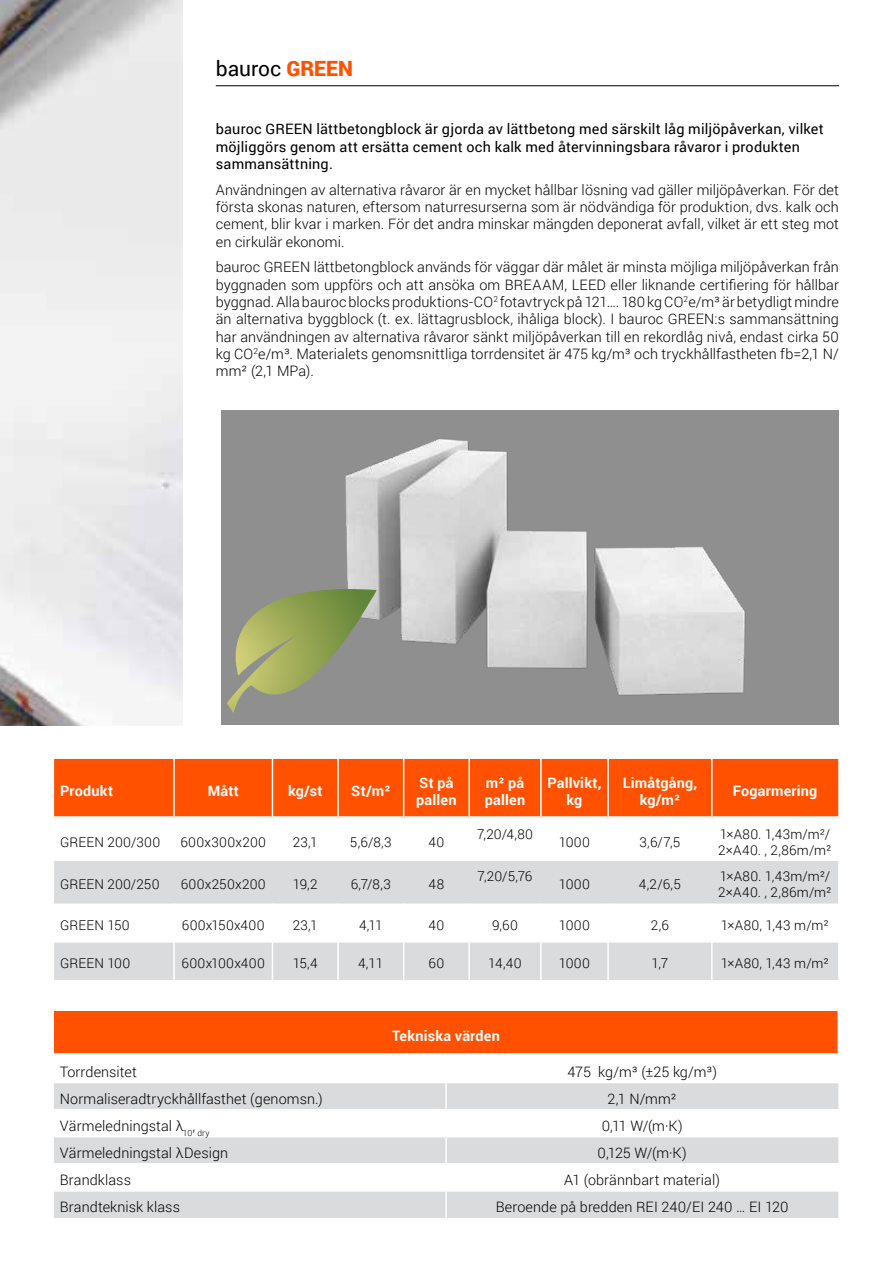
<style>
.page{position:relative;width:893px;height:1263px;background:#fff}
.page>*{position:absolute;margin:0;border:0;box-sizing:border-box;transform-origin:0 0}
.t1{font:21px "Roboto";color:#000}
.t2{font:300 14.4px/17.2px "Roboto";letter-spacing:.005em;color:#000;text-align:justify}
.t3{font:14.4px/17.2px "Roboto";letter-spacing:.015em;color:#000}
.t4{font:700 14.4px/17.2px "Roboto";letter-spacing:.015em;color:#fff}
.t5{font:300 13.5px/16.2px "Roboto";letter-spacing:.02em;color:#000}
.s1{font-weight:900;color:#fff}
</style>
<div class="page">
<hr style="left:216px;top:85px;width:623px;height:1px;background:#000">
<div style="left:54px;top:759px;width:784px;height:57px;background:#ff5100"></div>
<svg style="left:54px;top:861px;width:784px;height:119px;fill:#dadbdc"></svg>
<hr style="left:54px;top:941px;width:120px;height:1px;background:#fff">
<hr style="left:174px;top:941px;width:98px;height:1px;background:#fff">
<hr style="left:272px;top:941px;width:66px;height:1px;background:#fff">
<hr style="left:338px;top:941px;width:66px;height:1px;background:#fff">
<hr style="left:404px;top:941px;width:65px;height:1px;background:#fff">
<hr style="left:469px;top:941px;width:72px;height:1px;background:#fff">
<hr style="left:541px;top:941px;width:67px;height:1px;background:#fff">
<hr style="left:608px;top:941px;width:104px;height:1px;background:#fff">
<hr style="left:712px;top:941px;width:126px;height:1px;background:#fff">
<hr style="left:173px;top:903px;width:2px;height:38px;background:#fff">
<hr style="left:272px;top:903px;width:1px;height:38px;background:#fff">
<hr style="left:337px;top:903px;width:2px;height:38px;background:#fff">
<hr style="left:403px;top:903px;width:1px;height:38px;background:#fff">
<hr style="left:468px;top:903px;width:2px;height:38px;background:#fff">
<hr style="left:540px;top:903px;width:2px;height:38px;background:#fff">
<hr style="left:607px;top:903px;width:2px;height:38px;background:#fff">
<hr style="left:711px;top:903px;width:2px;height:38px;background:#fff">
<hr style="left:173px;top:942px;width:2px;height:38px;background:#fff">
<hr style="left:272px;top:942px;width:1px;height:38px;background:#fff">
<hr style="left:337px;top:942px;width:2px;height:38px;background:#fff">
<hr style="left:403px;top:942px;width:1px;height:38px;background:#fff">
<hr style="left:468px;top:942px;width:2px;height:38px;background:#fff">
<hr style="left:540px;top:942px;width:2px;height:38px;background:#fff">
<hr style="left:607px;top:942px;width:2px;height:38px;background:#fff">
<hr style="left:711px;top:942px;width:2px;height:38px;background:#fff">
<hr style="left:173px;top:759px;width:2px;height:59px;background:#fff">
<hr style="left:272px;top:759px;width:1px;height:59px;background:#fff">
<hr style="left:337px;top:759px;width:2px;height:59px;background:#fff">
<hr style="left:403px;top:759px;width:1px;height:59px;background:#fff">
<hr style="left:468px;top:759px;width:2px;height:59px;background:#fff">
<hr style="left:540px;top:759px;width:2px;height:59px;background:#fff">
<hr style="left:607px;top:759px;width:2px;height:59px;background:#fff">
<hr style="left:711px;top:759px;width:2px;height:59px;background:#fff">
<div style="left:54px;top:1011px;width:784px;height:44px;background:#ff5100"></div>
<svg style="left:54px;top:1083px;width:784px;height:135px;fill:#dadbdc"></svg>
<hr style="left:445px;top:1083px;width:2px;height:26px;background:#fff">
<hr style="left:54px;top:1109px;width:392px;height:1px;background:#fff">
<hr style="left:446px;top:1109px;width:392px;height:1px;background:#fff">
<hr style="left:445px;top:1110px;width:2px;height:26px;background:#fff">
<hr style="left:54px;top:1136px;width:392px;height:1px;background:#fff">
<hr style="left:446px;top:1136px;width:392px;height:1px;background:#fff">
<hr style="left:445px;top:1137px;width:2px;height:26px;background:#fff">
<hr style="left:54px;top:1163px;width:392px;height:1px;background:#fff">
<hr style="left:446px;top:1163px;width:392px;height:1px;background:#fff">
<hr style="left:445px;top:1164px;width:2px;height:26px;background:#fff">
<hr style="left:54px;top:1190px;width:392px;height:1px;background:#fff">
<hr style="left:446px;top:1190px;width:392px;height:1px;background:#fff">
<hr style="left:445px;top:1191px;width:2px;height:27px;background:#fff">
<div style="left:54px;top:1053px;width:392px;height:5px;background:#fff"></div>
<div style="left:446px;top:1053px;width:393px;height:5px;background:#fff"></div>
<div style="left:221px;top:411px;width:618px;height:314px;background:#8f8f8f"></div>
<img style="left:278px;top:439px;width:517px;height:339px">
<svg style="left:227px;top:589px;width:150px;height:142px"></svg>
<img style="left:0;top:0;width:183px;height:725px">
<h1 class="t1" style="left:216px;top:54px;width:139px">bauroc <span class="s1">GREEN</span></h1>
<p class="t3" style="left:216px;top:120px;width:609px">bauroc GREEN lättbetongblock är gjorda av lättbetong med särskilt låg miljöpåverkan, vilket möjliggörs genom att ersätta cement och kalk med återvinningsbara råvaror i produkten sammansättning.</p>
<p class="t2" style="left:216px;top:181px;width:625px">Användningen av alternativa råvaror är en mycket hållbar lösning vad gäller miljöpåverkan. För det första skonas naturen, eftersom naturresurserna som är nödvändiga för produktion, dvs. kalk och cement, blir kvar i marken. För det andra minskar mängden deponerat avfall, vilket är ett steg mot en cirkulär ekonomi.</p>
<p class="t2" style="left:216px;top:258px;width:625px">bauroc GREEN lättbetongblock används för väggar där målet är minsta möjliga miljöpåverkan från byggnaden som uppförs och att ansöka om BREAAM, LEED eller liknande certifiering för hållbar byggnad. Alla bauroc blocks produktions-CO<sup>2</sup> fotavtryck på 121…. 180 kg CO<sup>2</sup>e/m³ är betydligt mindre än alternativa byggblock (t. ex. lättagrusblock, ihåliga block). I bauroc GREEN:s sammansättning har användningen av alternativa råvaror sänkt miljöpåverkan till en rekordlåg nivå, endast cirka 50 kg CO<sup>2</sup>e/m³. Materialets genomsnittliga torrdensitet är 475 kg/m³ och tryckhållfastheten fb=2,1 N/ mm² (2,1 MPa).</p>
<p class="t4" style="left:60px;top:782px;width:55px">Produkt</p>
<p class="t4" style="left:208px;top:782px;width:33px">Mått</p>
<p class="t4" style="left:288px;top:782px;width:36px">kg/st</p>
<p class="t4" style="left:351px;top:782px;width:41px">St/m²</p>
<p class="t4" style="left:416px;top:773px;width:42px">St på pallen</p>
<p class="t4" style="left:485px;top:773px;width:42px">m² på pallen</p>
<p class="t4" style="left:547px;top:773px;width:56px;text-align:center">Pallvikt, kg</p>
<p class="t4" style="left:623px;top:773px;width:76px;text-align:center">Limåtgång, kg/m²</p>
<p class="t4" style="left:733px;top:782px;width:86px">Fogarmering</p>
<p class="t5" style="left:60px;top:833px;width:102px">GREEN 200/300</p>
<p class="t5" style="left:180px;top:833px;width:87px">600x300x200</p>
<p class="t5" style="left:293px;top:833px;width:26px">23,1</p>
<p class="t5" style="left:350px;top:833px;width:43px">5,6/8,3</p>
<p class="t5" style="left:428px;top:833px;width:17px">40</p>
<p class="t5" style="left:559px;top:833px;width:33px">1000</p>
<p class="t5" style="left:640px;top:833px;width:42px">3,6/7,5</p>
<p class="t5" style="left:718px;top:825px;width:115px">1×A80. 1,43m/m²/<br>2×A40. , 2,86m/m²</p>
<p class="t5" style="left:477px;top:825px;width:57px">7,20/4,80</p>
<p class="t5" style="left:60px;top:876px;width:101px">GREEN 200/250</p>
<p class="t5" style="left:181px;top:876px;width:87px">600x250x200</p>
<p class="t5" style="left:293px;top:876px;width:26px">19,2</p>
<p class="t5" style="left:351px;top:876px;width:42px">6,7/8,3</p>
<p class="t5" style="left:429px;top:876px;width:17px">48</p>
<p class="t5" style="left:478px;top:868px;width:56px">7,20/5,76</p>
<p class="t5" style="left:559px;top:876px;width:33px">1000</p>
<p class="t5" style="left:639px;top:876px;width:43px">4,2/6,5</p>
<p class="t5" style="left:718px;top:868px;width:115px">1×A80. 1,43m/m²/<br>2×A40. , 2,86m/m²</p>
<p class="t5" style="left:60px;top:916px;width:71px">GREEN 150</p>
<p class="t5" style="left:182px;top:916px;width:84px">600x150x400</p>
<p class="t5" style="left:293px;top:916px;width:26px">23,1</p>
<p class="t5" style="left:359px;top:916px;width:25px">4,11</p>
<p class="t5" style="left:428px;top:916px;width:17px">40</p>
<p class="t5" style="left:492px;top:916px;width:27px">9,60</p>
<p class="t5" style="left:559px;top:916px;width:33px">1000</p>
<p class="t5" style="left:651px;top:916px;width:19px">2,6</p>
<p class="t5" style="left:721px;top:916px;width:110px">1×A80, 1,43 m/m²</p>
<p class="t5" style="left:60px;top:955px;width:72px">GREEN 100</p>
<p class="t5" style="left:182px;top:955px;width:85px">600x100x400</p>
<p class="t5" style="left:293px;top:955px;width:26px">15,4</p>
<p class="t5" style="left:358px;top:955px;width:27px">4,11</p>
<p class="t5" style="left:429px;top:955px;width:17px">60</p>
<p class="t5" style="left:488px;top:955px;width:35px">14,40</p>
<p class="t5" style="left:559px;top:955px;width:33px">1000</p>
<p class="t5" style="left:652px;top:955px;width:18px">1,7</p>
<p class="t5" style="left:721px;top:955px;width:110px">1×A80, 1,43 m/m²</p>
<p class="t4" style="left:392px;top:1026px;width:109px">Tekniska värden</p>
<p class="t2" style="left:60px;top:1062px;width:78px">Torrdensitet</p>
<p class="t2" style="left:567px;top:1062px;width:151px">475 kg/m³ (±25 kg/m³)</p>
<p class="t2" style="left:60px;top:1089px;width:264px">Normaliseradtryckhållfasthet (genomsn.)</p>
<p class="t2" style="left:608px;top:1089px;width:71px">2,1 N/mm²</p>
<p class="t2" style="left:60px;top:1116px;width:151px">Värmeledningstal λ<sub>10</sub>, <sub>dry</sub></p>
<p class="t2" style="left:602px;top:1116px;width:82px">0,11 W/(m·K)</p>
<p class="t2" style="left:60px;top:1143px;width:170px">Värmeledningstal λDesign</p>
<p class="t2" style="left:598px;top:1143px;width:91px">0,125 W/(m·K)</p>
<p class="t2" style="left:60px;top:1171px;width:73px">Brandklass</p>
<p class="t2" style="left:564px;top:1171px;width:157px">A1 (obrännbart material)</p>
<p class="t2" style="left:60px;top:1198px;width:122px">Brandteknisk klass</p>
<p class="t2" style="left:496px;top:1198px;width:294px">Beroende på bredden REI 240/EI 240 … EI 120</p>
</div>
